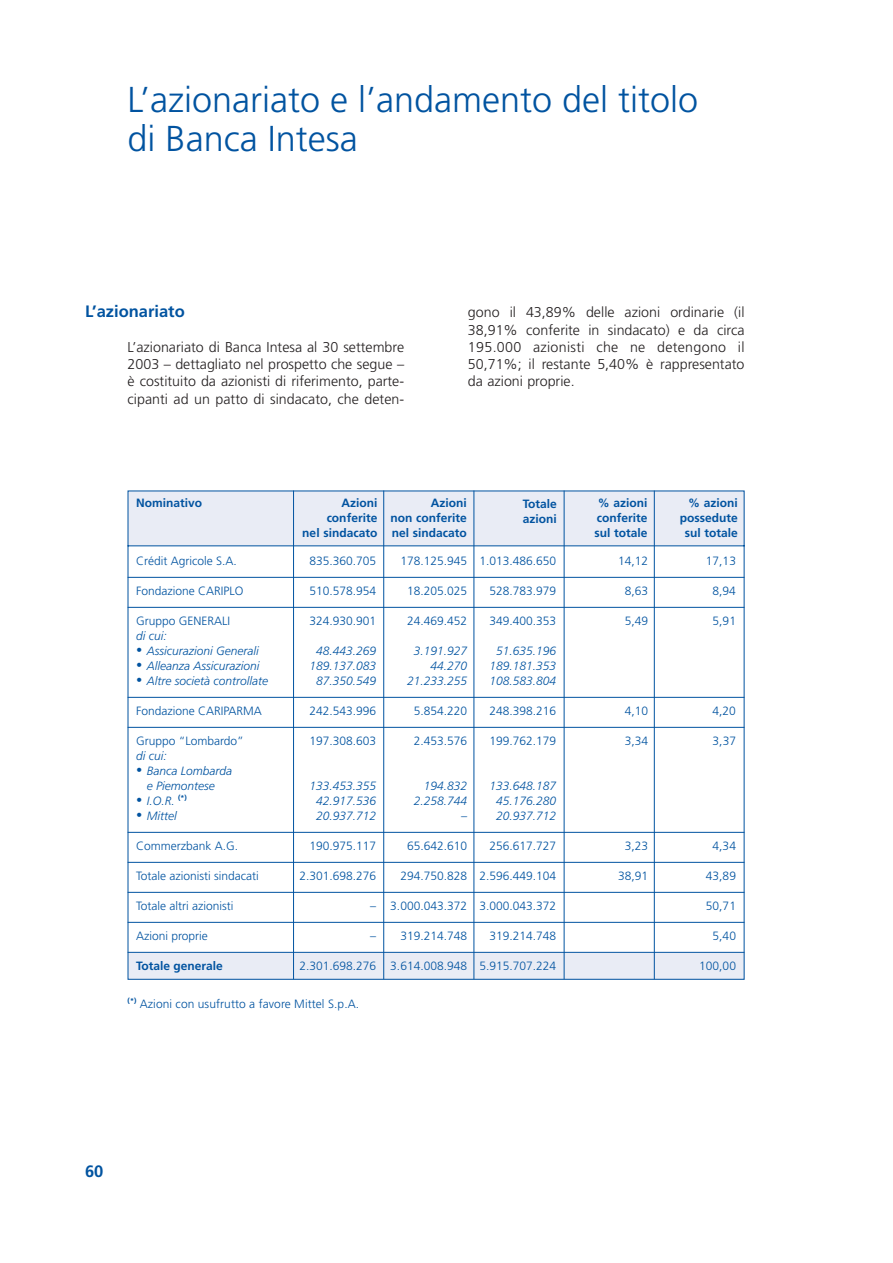
<style>
.page{position:relative;width:893px;height:1263px;background:#fff}
.page>*{position:absolute;margin:0;border:0;box-sizing:border-box;transform-origin:0 0}
.t1{font:300 36px/39px "Frutiger";color:#0153a0}
.t2{font:700 16.5px "Frutiger";color:#0153a0}
.t3{font:300 14.25px/17.2px "Frutiger";color:#231f20;text-align:justify}
.t4{font:300 12px "Frutiger";color:#0153a0}
.t5{font:italic 300 12px/15px "Frutiger";color:#0153a0;text-align:center}
.t6{font:700 12px/15px "Frutiger";color:#0153a0;text-align:right}
</style>
<div class="page">
<svg style="left:127px;top:490px;width:618px;height:490px"></svg>
<hr style="left:128px;top:577px;width:616px;height:1px;background:#0153a0">
<hr style="left:128px;top:607px;width:616px;height:1px;background:#0153a0">
<hr style="left:128px;top:697px;width:616px;height:1px;background:#0153a0">
<hr style="left:128px;top:727px;width:616px;height:1px;background:#0153a0">
<hr style="left:128px;top:832px;width:616px;height:1px;background:#0153a0">
<hr style="left:128px;top:862px;width:616px;height:1px;background:#0153a0">
<hr style="left:128px;top:892px;width:616px;height:1px;background:#0153a0">
<hr style="left:128px;top:922px;width:616px;height:1px;background:#0153a0">
<hr style="left:128px;top:952px;width:616px;height:1px;background:#0153a0">
<hr style="left:563px;top:491px;width:1px;height:488px;background:#0153a0">
<hr style="left:654px;top:491px;width:1px;height:488px;background:#0153a0">
<hr style="left:473px;top:491px;width:1px;height:488px;background:#0153a0">
<hr style="left:383px;top:491px;width:1px;height:488px;background:#0153a0">
<hr style="left:293px;top:491px;width:1px;height:488px;background:#0153a0">
<h1 class="t1" style="left:128px;top:83px;width:572px">L’azionariato e l’andamento del titolo di Banca Intesa</h1>
<h2 class="t2" style="left:85px;top:305px;width:101px">L’azionariato</h2>
<p class="t3" style="left:128px;top:339px;width:278px">L’azionariato di Banca Intesa al 30 settembre 2003 – dettagliato nel prospetto che segue – è costituito da azionisti di riferimento, parte&shy;cipanti ad un patto di sindacato, che deten-</p>
<p class="t3" style="left:468px;top:305px;width:278px">gono il 43,89% delle azioni ordinarie (il 38,91% conferite in sindacato) e da circa 195.000 azionisti che ne detengono il 50,71%; il restante 5,40% è rappresentato da azioni proprie.</p>
<p class="t6" style="left:136px;top:497px;width:68px">Nominativo</p>
<p class="t6" style="left:302px;top:497px;width:76px">Azioni conferite<br>nel sindacato</p>
<p class="t6" style="left:390px;top:497px;width:78px;text-align:justify;text-indent:40px">Azioni non conferite nel sindacato</p>
<p class="t6" style="left:523px;top:497px;width:36px;text-align:left">Totale azioni</p>
<p class="t6" style="left:594px;top:497px;width:55px;text-align:justify">% azioni conferite sul totale</p>
<p class="t6" style="left:679px;top:497px;width:59px">% azioni possedute sul totale</p>
<p class="t4" style="left:136px;top:556px;width:102px">Crédit Agricole S.A.</p>
<p class="t4" style="left:309px;top:556px;width:68px">835.360.705</p>
<p class="t4" style="left:400px;top:556px;width:157px">178.125.945 1.013.486.650</p>
<p class="t4" style="left:618px;top:556px;width:32px">14,12</p>
<p class="t4" style="left:706px;top:556px;width:32px">17,13</p>
<p class="t4" style="left:136px;top:586px;width:109px">Fondazione CARIPLO</p>
<p class="t4" style="left:309px;top:586px;width:68px">510.578.954</p>
<p class="t4" style="left:407px;top:586px;width:62px">18.205.025</p>
<p class="t4" style="left:489px;top:586px;width:68px">528.783.979</p>
<p class="t4" style="left:624px;top:586px;width:25px">8,63</p>
<p class="t4" style="left:712px;top:586px;width:25px">8,94</p>
<p class="t4" style="left:136px;top:616px;width:96px">Gruppo GENERALI</p>
<p class="t4" style="left:309px;top:616px;width:68px">324.930.901</p>
<p class="t4" style="left:407px;top:616px;width:62px">24.469.452</p>
<p class="t4" style="left:489px;top:616px;width:68px">349.400.353</p>
<p class="t4" style="left:624px;top:616px;width:25px">5,49</p>
<p class="t4" style="left:712px;top:616px;width:25px">5,91</p>
<p class="t5" style="left:136px;top:630px;width:32px">di cui:</p>
<p class="t5" style="left:136px;top:645px;width:124px">• Assicurazioni Generali</p>
<p class="t5" style="left:316px;top:645px;width:62px">48.443.269</p>
<p class="t5" style="left:413px;top:645px;width:55px">3.191.927</p>
<p class="t5" style="left:496px;top:645px;width:62px">51.635.196</p>
<p class="t5" style="left:136px;top:660px;width:125px">• Alleanza Assicurazioni</p>
<p class="t5" style="left:309px;top:660px;width:68px">189.137.083</p>
<p class="t5" style="left:430px;top:660px;width:38px">44.270</p>
<p class="t5" style="left:489px;top:660px;width:68px">189.181.353</p>
<p class="t5" style="left:136px;top:675px;width:133px">• Altre società controllate</p>
<p class="t5" style="left:316px;top:675px;width:62px">87.350.549</p>
<p class="t5" style="left:407px;top:675px;width:62px">21.233.255</p>
<p class="t5" style="left:489px;top:675px;width:68px">108.583.804</p>
<p class="t4" style="left:136px;top:706px;width:127px">Fondazione CARIPARMA</p>
<p class="t4" style="left:309px;top:706px;width:68px">242.543.996</p>
<p class="t4" style="left:413px;top:706px;width:55px">5.854.220</p>
<p class="t4" style="left:489px;top:706px;width:68px">248.398.216</p>
<p class="t4" style="left:624px;top:706px;width:25px">4,10</p>
<p class="t4" style="left:712px;top:706px;width:25px">4,20</p>
<p class="t4" style="left:136px;top:736px;width:109px">Gruppo “Lombardo”</p>
<p class="t4" style="left:309px;top:736px;width:68px">197.308.603</p>
<p class="t4" style="left:413px;top:736px;width:55px">2.453.576</p>
<p class="t4" style="left:489px;top:736px;width:68px">199.762.179</p>
<p class="t4" style="left:624px;top:736px;width:25px">3,34</p>
<p class="t4" style="left:712px;top:736px;width:25px">3,37</p>
<p class="t5" style="left:136px;top:750px;width:32px">di cui:</p>
<p class="t5" style="left:136px;top:765px;width:97px">• Banca Lombarda e Piemontese</p>
<p class="t5" style="left:309px;top:780px;width:68px">133.453.355</p>
<p class="t5" style="left:423px;top:780px;width:45px">194.832</p>
<p class="t5" style="left:489px;top:780px;width:68px">133.648.187</p>
<p class="t5" style="left:136px;top:795px;width:52px">• I.O.R. <sup>(*)</sup></p>
<p class="t5" style="left:316px;top:795px;width:62px">42.917.536</p>
<p class="t5" style="left:413px;top:795px;width:55px">2.258.744</p>
<p class="t5" style="left:496px;top:795px;width:62px">45.176.280</p>
<p class="t5" style="left:136px;top:810px;width:42px">• Mittel</p>
<p class="t5" style="left:316px;top:810px;width:62px">20.937.712</p>
<p class="t5" style="left:461px;top:810px;width:7px">–</p>
<p class="t5" style="left:496px;top:810px;width:62px">20.937.712</p>
<p class="t4" style="left:136px;top:841px;width:103px">Commerzbank A.G.</p>
<p class="t4" style="left:309px;top:841px;width:68px">190.975.117</p>
<p class="t4" style="left:407px;top:841px;width:62px">65.642.610</p>
<p class="t4" style="left:489px;top:841px;width:68px">256.617.727</p>
<p class="t4" style="left:624px;top:841px;width:25px">3,23</p>
<p class="t4" style="left:712px;top:841px;width:25px">4,34</p>
<p class="t4" style="left:136px;top:871px;width:124px">Totale azionisti sindacati</p>
<p class="t4" style="left:299px;top:871px;width:78px">2.301.698.276</p>
<p class="t4" style="left:400px;top:871px;width:157px">294.750.828 2.596.449.104</p>
<p class="t4" style="left:618px;top:871px;width:32px">38,91</p>
<p class="t4" style="left:706px;top:871px;width:32px">43,89</p>
<p class="t4" style="left:136px;top:901px;width:99px">Totale altri azionisti</p>
<p class="t4" style="left:370px;top:901px;width:187px">– 3.000.043.372 3.000.043.372</p>
<p class="t4" style="left:706px;top:901px;width:32px">50,71</p>
<p class="t4" style="left:136px;top:931px;width:73px">Azioni proprie</p>
<p class="t4" style="left:370px;top:931px;width:98px">– 319.214.748</p>
<p class="t4" style="left:489px;top:931px;width:68px">319.214.748</p>
<p class="t4" style="left:712px;top:931px;width:25px">5,40</p>
<p class="t6" style="left:136px;top:960px;width:88px">Totale generale</p>
<p class="t4" style="left:299px;top:961px;width:258px">2.301.698.276 3.614.008.948 5.915.707.224</p>
<p class="t4" style="left:699px;top:961px;width:38px">100,00</p>
<p class="t4" style="left:128px;top:999px;width:233px"><sup>(*)</sup> Azioni con usufrutto a favore Mittel S.p.A.</p>
<h2 class="t2" style="left:85px;top:1165px;width:20px">60</h2>
</div>
